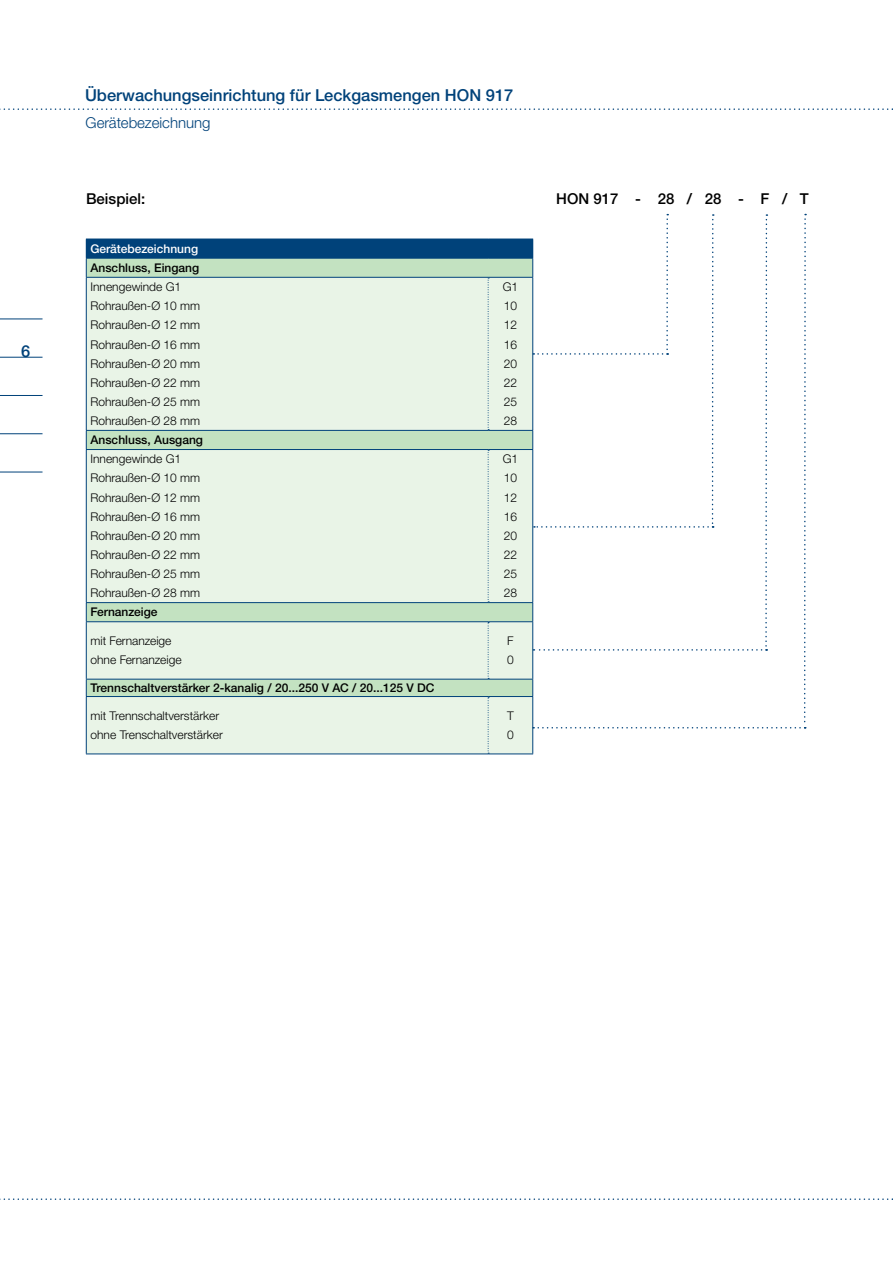
<style>
.page{position:relative;width:893px;height:1263px;background:#fff}
.page>*{position:absolute;margin:0;border:0;box-sizing:border-box;transform-origin:0 0}
.t1{font:500 16.5px "Helvetica Neue LTW1 G";color:#00427a}
.t2{font:500 15px "Helvetica Neue LTW1 G";color:#000}
.t3{font:300 15px "Helvetica Neue LTW1 G";color:#00427a}
.t4{font:300 12px/19.2px "Helvetica Neue LTW1 G";color:#000}
.t5{font:500 12px "Helvetica Neue LTW1 G";color:#000}
.t6{font:500 12px "Helvetica Neue LTW1 G";color:#fff}
</style>
<div class="page">
<hr style="left:0;top:319px;width:43px;height:1px;background:#00427a">
<hr style="left:0;top:357px;width:43px;height:1px;background:#00427a">
<hr style="left:0;top:395px;width:43px;height:1px;background:#00427a">
<hr style="left:0;top:433px;width:43px;height:1px;background:#00427a">
<hr style="left:0;top:472px;width:43px;height:1px;background:#00427a">
<svg style="left:0;top:108px;width:893px;height:2px"></svg>
<svg style="left:0;top:1198px;width:893px;height:2px"></svg>
<div style="left:86px;top:239px;width:447px;height:19px;background:#00427a"></div>
<div style="left:87px;top:259px;width:445px;height:18px;background:#c3e2c1"></div>
<svg style="left:87px;top:278px;width:445px;height:475px;background:#e4f1e2"></svg>
<hr style="left:86px;top:258px;width:402px;height:1px;background:#00427a">
<hr style="left:488px;top:258px;width:45px;height:1px;background:#00427a">
<svg style="left:86px;top:258px;width:1px;height:19px"></svg>
<hr style="left:86px;top:277px;width:402px;height:1px;background:#00427a">
<hr style="left:86px;top:278px;width:1px;height:152px;background:#00427a">
<hr style="left:488px;top:277px;width:45px;height:1px;background:#00427a">
<hr style="left:86px;top:430px;width:402px;height:1px;background:#00427a">
<svg style="left:86px;top:431px;width:1px;height:18px"></svg>
<hr style="left:488px;top:430px;width:45px;height:1px;background:#00427a">
<svg style="left:86px;top:603px;width:1px;height:18px"></svg>
<hr style="left:86px;top:621px;width:402px;height:1px;background:#00427a">
<hr style="left:86px;top:622px;width:1px;height:57px;background:#00427a">
<hr style="left:488px;top:621px;width:45px;height:1px;background:#00427a">
<hr style="left:86px;top:679px;width:402px;height:1px;background:#00427a">
<svg style="left:86px;top:679px;width:1px;height:17px"></svg>
<hr style="left:488px;top:679px;width:45px;height:1px;background:#00427a">
<hr style="left:86px;top:696px;width:402px;height:1px;background:#00427a">
<hr style="left:86px;top:697px;width:1px;height:56px;background:#00427a">
<hr style="left:488px;top:696px;width:45px;height:1px;background:#00427a">
<hr style="left:532px;top:697px;width:1px;height:56px;background:#00427a">
<hr style="left:86px;top:753px;width:402px;height:1px;background:#00427a">
<hr style="left:488px;top:753px;width:45px;height:1px;background:#00427a">
<hr style="left:86px;top:449px;width:402px;height:1px;background:#00427a">
<hr style="left:86px;top:450px;width:1px;height:152px;background:#00427a">
<hr style="left:488px;top:449px;width:45px;height:1px;background:#00427a">
<hr style="left:86px;top:602px;width:402px;height:1px;background:#00427a">
<hr style="left:488px;top:602px;width:45px;height:1px;background:#00427a">
<svg style="left:488px;top:278px;width:1px;height:152px"></svg>
<svg style="left:488px;top:622px;width:1px;height:57px"></svg>
<svg style="left:488px;top:697px;width:1px;height:57px"></svg>
<svg style="left:488px;top:450px;width:1px;height:152px"></svg>
<svg style="left:532px;top:214px;width:274px;height:514px"></svg>
<h1 class="t1" style="left:21px;top:341px;width:11px">6</h1>
<h1 class="t1" style="left:85px;top:85px;width:430px">Überwachungseinrichtung für Leckgasmengen HON 917</h1>
<p class="t3" style="left:86px;top:113px;width:126px">Gerätebezeichnung</p>
<p class="t2" style="left:86px;top:190px;width:61px">Beispiel:</p>
<p class="t2" style="left:556px;top:190px;width:254px">HON 917 - 28 / 28 - F / T</p>
<p class="t6" style="left:91px;top:241px;width:109px">gerätebezeichnung</p>
<p class="t5" style="left:91px;top:260px;width:110px">Anschluss, Eingang</p>
<p class="t4" style="left:91px;top:277px;width:111px">Innengewinde G1<br>Rohraußen-Ø 10 mm<br>Rohraußen-Ø 12 mm<br>Rohraußen-Ø 16 mm<br>Rohraußen-Ø 20 mm<br>Rohraußen-Ø 22 mm<br>Rohraußen-Ø 25 mm<br>Rohraußen-Ø 28 mm</p>
<p class="t4" style="left:503px;top:277px;width:17px;text-align:justify">G1<br>10<br>12<br>16<br>20<br>22<br>25<br>28</p>
<p class="t5" style="left:91px;top:433px;width:114px">Anschluss, Ausgang</p>
<p class="t4" style="left:91px;top:449px;width:111px">Innengewinde G1<br>Rohraußen-Ø 10 mm<br>Rohraußen-Ø 12 mm<br>Rohraußen-Ø 16 mm<br>Rohraußen-Ø 20 mm<br>Rohraußen-Ø 22 mm<br>Rohraußen-Ø 25 mm<br>Rohraußen-Ø 28 mm</p>
<p class="t4" style="left:503px;top:449px;width:17px;text-align:justify">G1<br>10<br>12<br>16<br>20<br>22<br>25<br>28</p>
<p class="t5" style="left:91px;top:605px;width:69px">Fernanzeige</p>
<p class="t4" style="left:91px;top:631px;width:93px">mit Fernanzeige ohne Fernanzeige</p>
<p class="t4" style="left:507px;top:631px;width:8px">F<br>0</p>
<p class="t5" style="left:91px;top:680px;width:345px">Trennschaltverstärker 2-kanalig / 20...250 V AC / 20...125 V DC</p>
<p class="t4" style="left:91px;top:706px;width:134px">mit Trennschaltverstärker ohne Trenschaltverstärker</p>
<p class="t4" style="left:507px;top:706px;width:8px">T<br>0</p>
</div>
